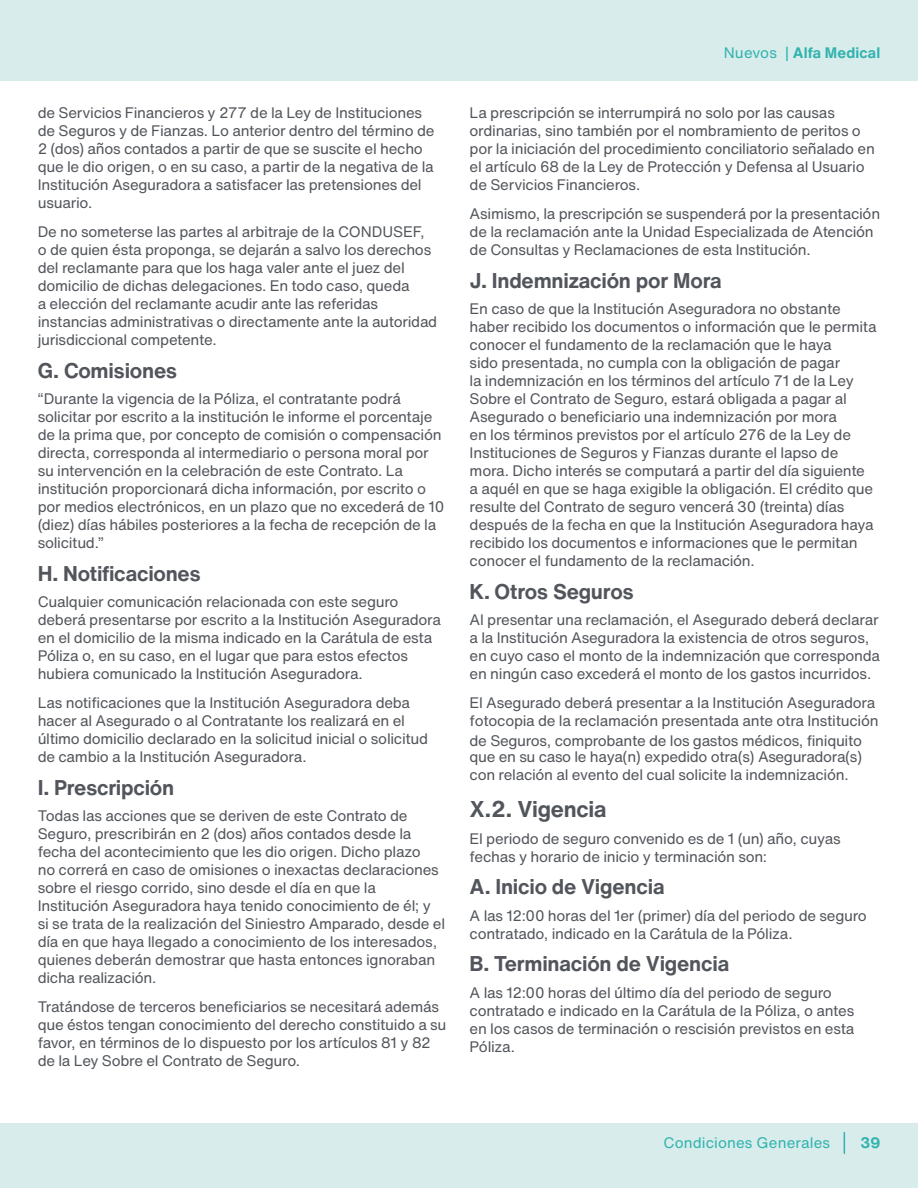
<style>
.page{position:relative;width:918px;height:1188px;background:#fff}
.page>*{position:absolute;margin:0;border:0;box-sizing:border-box;transform-origin:0 0}
.TEXTO{font:700 22.5px "Helvetica Now Text";letter-spacing:-.01em;color:#52555b}
.TEXTO-2{font:700 21px "Helvetica Now Text";letter-spacing:-.01em;color:#52555b}
.SUBTITULO_SIGUIENTES{font:700 21px "Helvetica Now Text";letter-spacing:-.015em;color:#52555b}
.TEXTO-3{font:15px/18px "Helvetica Now Text";letter-spacing:-.02em;color:#52555b}
.t1{font:700 15px "Helvetica Now Text";letter-spacing:.005em;color:#30b3ae}
.t2{font:15px "Helvetica Now Text";letter-spacing:.005em;color:#30b3ae}
.s1{font-weight:400}
</style>
<div class="page">
<div style="left:0;top:0;width:918px;height:81px;background:#d8eceb"></div>
<div style="left:0;top:1124px;width:918px;height:64px;background:#d8eceb"></div>
<svg style="left:844px;top:1132px;width:1px;height:22px"></svg>
<p class="TEXTO-3" style="left:38px;top:104px;width:398px">de Servicios Financieros y 277 de la Ley de Instituciones de Seguros y de Fianzas. Lo anterior dentro del término de 2 (dos) años contados a partir de que se suscite el hecho que le dio origen, o en su caso, a partir de la negativa de la Institución Aseguradora a satisfacer las pretensiones del usuario.</p>
<p class="TEXTO-3" style="left:38px;top:223px;width:401px">De no someterse las partes al arbitraje de la CONDUSEF, o de quien ésta proponga, se dejarán a salvo los derechos del reclamante para que los haga valer ante el juez del domicilio de dichas delegaciones. En todo caso, queda<br>a elección del reclamante acudir ante las referidas instancias administrativas o directamente ante la autoridad jurisdiccional competente.</p>
<p class="SUBTITULO_SIGUIENTES" style="left:38px;top:355px;width:141px">G. Comisiones</p>
<p class="TEXTO-3" style="left:38px;top:390px;width:408px">“Durante la vigencia de la Póliza, el contratante podrá solicitar por escrito a la institución le informe el porcentaje de la prima que, por concepto de comisión o compensación directa, corresponda al intermediario o persona moral por su intervención en la celebración de este Contrato. La institución proporcionará dicha información, por escrito o por medios electrónicos, en un plazo que no excederá de 10 (diez) días hábiles posteriores a la fecha de recepción de la solicitud.”</p>
<p class="SUBTITULO_SIGUIENTES" style="left:38px;top:558px;width:165px">H. Notificaciones</p>
<p class="TEXTO-3" style="left:38px;top:593px;width:405px">Cualquier comunicación relacionada con este seguro deberá presentarse por escrito a la Institución Aseguradora en el domicilio de la misma indicado en la Carátula de esta Póliza o, en su caso, en el lugar que para estos efectos hubiera comunicado la Institución Aseguradora.</p>
<p class="TEXTO-3" style="left:38px;top:694px;width:392px">Las notificaciones que la Institución Aseguradora deba hacer al Asegurado o al Contratante los realizará en el último domicilio declarado en la solicitud inicial o solicitud de cambio a la Institución Aseguradora.</p>
<p class="SUBTITULO_SIGUIENTES" style="left:38px;top:772px;width:138px">I. Prescripción</p>
<p class="TEXTO-3" style="left:38px;top:807px;width:409px">Todas las acciones que se deriven de este Contrato de Seguro, prescribirán en 2 (dos) años contados desde la fecha del acontecimiento que les dio origen. Dicho plazo<br>no correrá en caso de omisiones o inexactas declaraciones sobre el riesgo corrido, sino desde el día en que la Institución Aseguradora haya tenido conocimiento de él; y si se trata de la realización del Siniestro Amparado, desde el día en que haya llegado a conocimiento de los interesados, quienes deberán demostrar que hasta entonces ignoraban dicha realización.</p>
<p class="TEXTO-3" style="left:38px;top:998px;width:410px">Tratándose de terceros beneficiarios se necesitará además que éstos tengan conocimiento del derecho constituido a su favor, en términos de lo dispuesto por los artículos 81 y 82 de la Ley Sobre el Contrato de Seguro.</p>
<p class="t1" style="left:724px;top:42px;width:158px"><span class="s1">Nuevos |</span> Alfa Medical</p>
<p class="TEXTO-3" style="left:470px;top:104px;width:407px">La prescripción se interrumpirá no solo por las causas ordinarias, sino también por el nombramiento de peritos o por la iniciación del procedimiento conciliatorio señalado en el artículo 68 de la Ley de Protección y Defensa al Usuario de Servicios Financieros.</p>
<p class="TEXTO-3" style="left:470px;top:205px;width:412px">Asimismo, la prescripción se suspenderá por la presentación de la reclamación ante la Unidad Especializada de Atención de Consultas y Reclamaciones de esta Institución.</p>
<p class="TEXTO-2" style="left:470px;top:265px;width:254px">J. Indemnización por Mora</p>
<p class="TEXTO-3" style="left:470px;top:300px;width:408px">En caso de que la Institución Aseguradora no obstante haber recibido los documentos o información que le permita conocer el fundamento de la reclamación que le haya<br>sido presentada, no cumpla con la obligación de pagar<br>la indemnización en los términos del artículo 71 de la Ley Sobre el Contrato de Seguro, estará obligada a pagar al Asegurado o beneficiario una indemnización por mora<br>en los términos previstos por el artículo 276 de la Ley de Instituciones de Seguros y Fianzas durante el lapso de mora. Dicho interés se computará a partir del día siguiente a aquél en que se haga exigible la obligación. El crédito que resulte del Contrato de seguro vencerá 30 (treinta) días después de la fecha en que la Institución Aseguradora haya recibido los documentos e informaciones que le permitan conocer el fundamento de la reclamación.</p>
<p class="TEXTO-2" style="left:470px;top:576px;width:166px">K. Otros Seguros</p>
<p class="TEXTO-3" style="left:470px;top:611px;width:412px">Al presentar una reclamación, el Asegurado deberá declarar a la Institución Aseguradora la existencia de otros seguros, en cuyo caso el monto de la indemnización que corresponda en ningún caso excederá el monto de los gastos incurridos.</p>
<p class="TEXTO-3" style="left:470px;top:694px;width:411px">El Asegurado deberá presentar a la Institución Aseguradora fotocopia de la reclamación presentada ante otra Institución</p>
<p class="TEXTO-3" style="left:470px;top:732px;width:394px;line-height:16.4px">de Seguros, comprobante de los gastos médicos, finiquito que en su caso le haya(n) expedido otra(s) Aseguradora(s)</p>
<p class="TEXTO-3" style="left:470px;top:766px;width:381px">con relación al evento del cual solicite la indemnización.</p>
<p class="TEXTO" style="left:470px;top:792px;width:139px">X.2. Vigencia</p>
<p class="TEXTO-3" style="left:470px;top:829px;width:373px">El periodo de seguro convenido es de 1 (un) año, cuyas fechas y horario de inicio y terminación son:</p>
<p class="TEXTO-2" style="left:470px;top:871px;width:197px">A. Inicio de Vigencia</p>
<p class="TEXTO-3" style="left:470px;top:906px;width:399px">A las 12:00 horas del 1er (primer) día del periodo de seguro contratado, indicado en la Carátula de la Póliza.</p>
<p class="TEXTO-2" style="left:470px;top:948px;width:261px">B. Terminación de Vigencia</p>
<p class="TEXTO-3" style="left:470px;top:983px;width:386px">A las 12:00 horas del último día del periodo de seguro contratado e indicado en la Carátula de la Póliza, o antes en los casos de terminación o rescisión previstos en esta Póliza.</p>
<p class="t2" style="left:664px;top:1132px;width:168px">Condiciones Generales</p>
<p class="t1" style="left:861px;top:1131px;width:21px">39</p>
</div>
